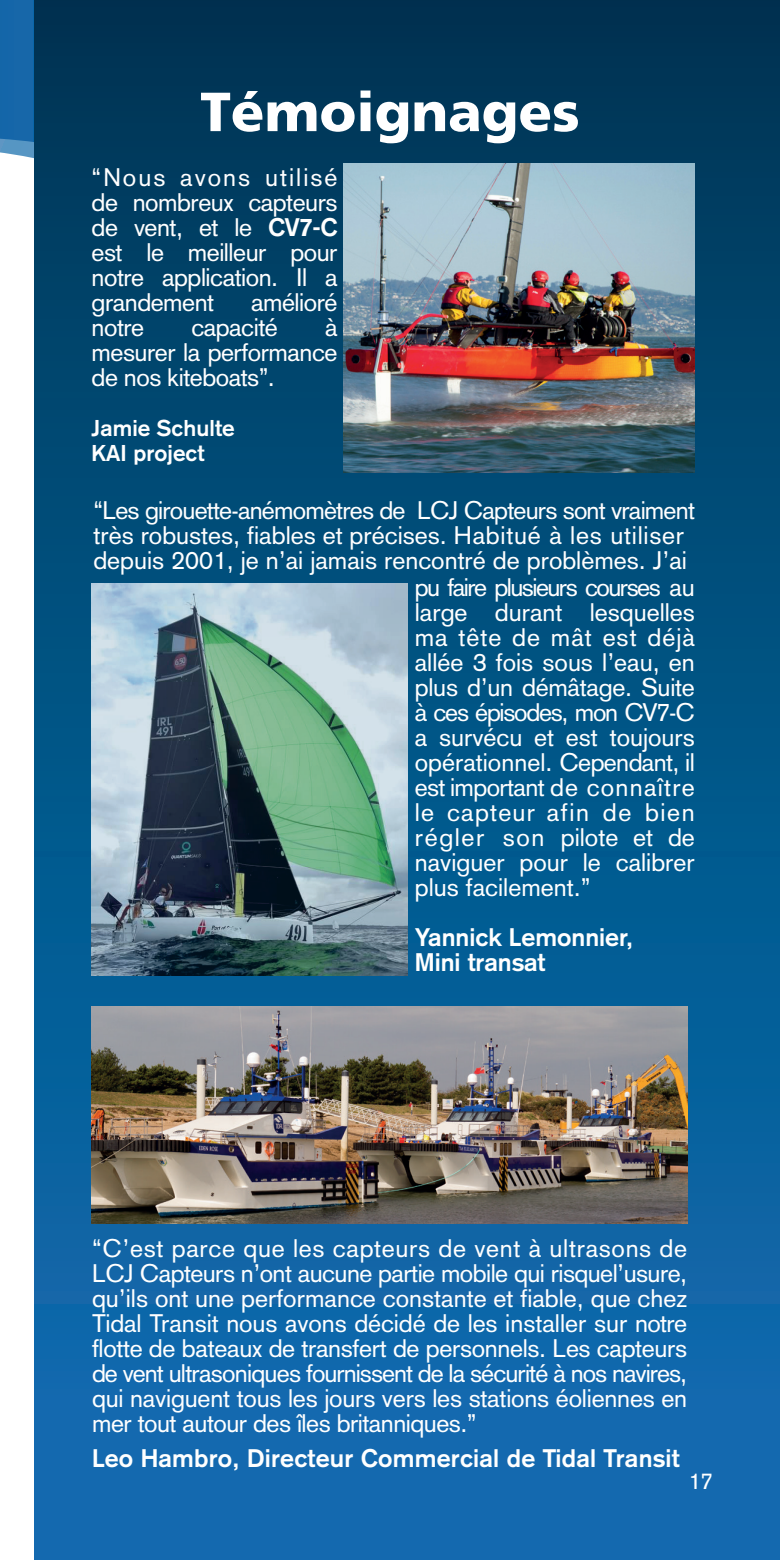
<style>
.page{position:relative;width:780px;height:1560px;background:#fff}
.page>*{position:absolute;margin:0;border:0;box-sizing:border-box;transform-origin:0 0}
.t1{font:900 55px "Frutiger";color:#fff}
.t2{font:25px/25px "Akzidenz Grotesk";letter-spacing:-.01em;color:#fff;text-align:justify}
.t3{font:700 25px "Akzidenz Grotesk";letter-spacing:.01em;color:#fff}
.t4{font:25px "Akzidenz Grotesk";letter-spacing:-.03em;color:#fff}
.t5{font:25px "Akzidenz Grotesk";letter-spacing:.025em;color:#fff}
.t6{font:700 22.5px "Akzidenz Grotesk";letter-spacing:.005em;color:#fff}
.t7{font:22.5px "Akzidenz Grotesk";color:#fff}
.s1{font-weight:700}
</style>
<div class="page">
<svg style="left:0;top:0;width:780px;height:254px"></svg>
<div style="left:35px;top:0;width:744px;height:1559px;background:linear-gradient(to bottom,#003856,#1171b8)"></div>
<img style="left:344px;top:163px;width:350px;height:309px">
<img style="left:92px;top:583px;width:315px;height:392px">
<img style="left:92px;top:1005px;width:595px;height:217px">
<h1 class="t1" style="left:200px;top:79px;width:381px">Témoignages</h1>
<p class="t2" style="left:92px;top:164px;width:247px">“Nous avons utilisé de nombreux capteurs de vent, et le <span class="s1">CV7-C </span>est le meilleur pour notre application. Il a grandement</p>
<p class="t2" style="left:251px;top:289px;width:88px">amélioré</p>
<p class="t2" style="left:92px;top:314px;width:247px;text-indent:233px">à mesurer la performance de nos kiteboats”.</p>
<p class="t6" style="left:92px;top:414px;width:145px">Jamie Schulte</p>
<p class="t6" style="left:92px;top:439px;width:114px">KAI project</p>
<p class="t2" style="left:92px;top:314px;width:54px">notre</p>
<p class="t2" style="left:191px;top:314px;width:88px">capacité</p>
<p class="t4" style="left:93px;top:495px;width:603px">“Les girouette-anémomètres de LCJ Capteurs sont vraiment</p>
<p class="t2" style="left:93px;top:523px;width:592px">très robustes, fiables et précises. Habitué à les utiliser</p>
<p class="t2" style="left:93px;top:548px;width:595px">depuis 2001, je n’ai jamais rencontré de problèmes. J’ai</p>
<p class="t2" style="left:415px;top:574px;width:281px">pu faire plusieurs courses au large durant lesquelles ma tête de mât est déjà allée 3 fois sous l’eau, en plus d’un démâtage. Suite à ces épisodes, mon CV7-C a survécu et est toujours opérationnel. Cependant, il est important de connaître le capteur afin de bien régler son pilote et de naviguer pour le calibrer plus facilement.”</p>
<p class="t3" style="left:415px;top:922px;width:220px">Yannick Lemonnier,</p>
<p class="t3" style="left:415px;top:947px;width:132px">Mini transat</p>
<p class="t5" style="left:92px;top:1232px;width:596px">“C’est parce que les capteurs de vent à ultrasons de</p>
<p class="t2" style="left:92px;top:1260px;width:596px">LCJ Capteurs n’ont aucune partie mobile qui risquel’usure, qu’ils ont une performance constante et fiable, que chez Tidal Transit nous avons décidé de les installer sur notre flotte de bateaux de transfert de personnels. Les capteurs de vent ultrasoniques fournissent de la sécurité à nos navires, qui naviguent tous les jours vers les stations éoliennes en mer tout autour des îles britanniques.”</p>
<p class="t3" style="left:92px;top:1442px;width:589px">Leo Hambro, Directeur Commercial de Tidal Transit</p>
<p class="t7" style="left:688px;top:1467px;width:26px">17</p>
</div>
